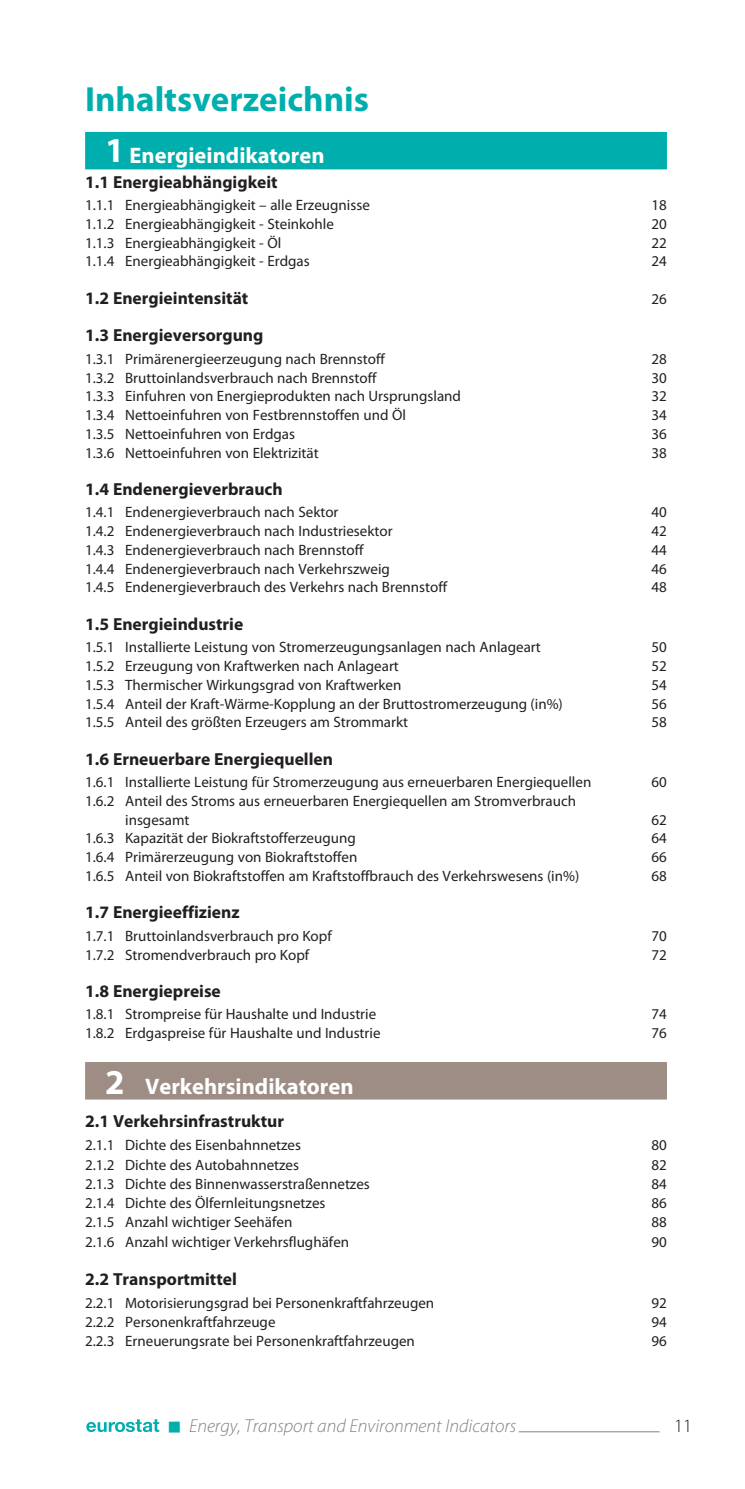
<style>
.page{position:relative;width:745px;height:1489px;background:#fff}
.page>*{position:absolute;margin:0;border:0;box-sizing:border-box;transform-origin:0 0}
.t1{font:700 35px "Myriad Pro";color:#00afad}
.t2{font:700 22.5px "Myriad Pro";color:#fff}
.t3{font:italic 300 18.75px "Myriad Pro";color:#808285}
.t4{font:300 18.75px "Myriad Pro";color:#231f20}
.t5{font:700 17.5px "Myriad Pro";color:#231f20}
.t6{font:15px/18.8px "Myriad Pro";color:#231f20}
.s1{font-size:35px}
</style>
<div class="page">
<svg style="left:86px;top:1419px;width:73px;height:12px"></svg>
<hr style="left:518px;top:1431px;width:141px;height:1px;background:#808285">
<div style="left:85px;top:132px;width:581px;height:37px;background:#00afad"></div>
<div style="left:85px;top:1061px;width:581px;height:38px;background:#9d8d85"></div>
<h1 class="t1" style="left:85px;top:86px;width:285px">Inhaltsverzeichnis</h1>
<h2 class="t2" style="left:105px;top:147px;width:221px"><span class="s1">1</span> Energieindikatoren</h2>
<p class="t5" style="left:85px;top:175px;width:194px">1.1 Energieabhängigkeit</p>
<p class="t6" style="left:85px;top:196px;width:286px">1.1.1 Energieabhängigkeit – alle Erzeugnisse</p>
<p class="t6" style="left:651px;top:196px;width:17px">18</p>
<p class="t6" style="left:85px;top:215px;width:250px">1.1.2 Energieabhängigkeit - Steinkohle</p>
<p class="t6" style="left:651px;top:215px;width:17px">20</p>
<p class="t6" style="left:85px;top:234px;width:197px">1.1.3 Energieabhängigkeit - Öl</p>
<p class="t6" style="left:651px;top:234px;width:17px">22</p>
<p class="t6" style="left:85px;top:253px;width:226px">1.1.4 Energieabhängigkeit - Erdgas</p>
<p class="t6" style="left:651px;top:253px;width:17px">24</p>
<p class="t5" style="left:85px;top:291px;width:165px">1.2 Energieintensität</p>
<p class="t6" style="left:651px;top:290px;width:17px">26</p>
<p class="t5" style="left:85px;top:329px;width:180px">1.3 Energieversorgung</p>
<p class="t6" style="left:85px;top:350px;width:301px">1.3.1 Primärenergieerzeugung nach Brennstoff</p>
<p class="t6" style="left:651px;top:350px;width:17px">28</p>
<p class="t6" style="left:85px;top:369px;width:293px">1.3.2 Bruttoinlandsverbrauch nach Brennstoff</p>
<p class="t6" style="left:651px;top:369px;width:17px">30</p>
<p class="t6" style="left:85px;top:387px;width:377px">1.3.3 Einfuhren von Energieprodukten nach Ursprungsland</p>
<p class="t6" style="left:651px;top:387px;width:17px">32</p>
<p class="t6" style="left:85px;top:406px;width:322px">1.3.4 Nettoeinfuhren von Festbrennstoffen und Öl</p>
<p class="t6" style="left:651px;top:406px;width:17px">34</p>
<p class="t6" style="left:85px;top:425px;width:211px">1.3.5 Nettoeinfuhren von Erdgas</p>
<p class="t6" style="left:651px;top:425px;width:17px">36</p>
<p class="t6" style="left:85px;top:444px;width:235px">1.3.6 Nettoeinfuhren von Elektrizität</p>
<p class="t6" style="left:651px;top:444px;width:17px">38</p>
<p class="t5" style="left:85px;top:482px;width:199px">1.4 Endenergieverbrauch</p>
<p class="t6" style="left:85px;top:504px;width:255px">1.4.1 Endenergieverbrauch nach Sektor</p>
<p class="t6" style="left:651px;top:504px;width:17px">40</p>
<p class="t6" style="left:85px;top:522px;width:309px">1.4.2 Endenergieverbrauch nach Industriesektor</p>
<p class="t6" style="left:651px;top:522px;width:17px">42</p>
<p class="t6" style="left:85px;top:541px;width:280px">1.4.3 Endenergieverbrauch nach Brennstoff</p>
<p class="t6" style="left:651px;top:541px;width:17px">44</p>
<p class="t6" style="left:85px;top:560px;width:306px">1.4.4 Endenergieverbrauch nach Verkehrszweig</p>
<p class="t6" style="left:651px;top:560px;width:17px">46</p>
<p class="t6" style="left:85px;top:579px;width:363px">1.4.5 Endenergieverbrauch des Verkehrs nach Brennstoff</p>
<p class="t6" style="left:651px;top:579px;width:17px">48</p>
<p class="t5" style="left:85px;top:617px;width:160px">1.5 Energieindustrie</p>
<p class="t6" style="left:85px;top:638px;width:457px">1.5.1 Installierte Leistung von Stromerzeugungsanlagen nach Anlageart</p>
<p class="t6" style="left:651px;top:638px;width:17px">50</p>
<p class="t6" style="left:85px;top:657px;width:315px">1.5.2 Erzeugung von Kraftwerken nach Anlageart</p>
<p class="t6" style="left:651px;top:657px;width:17px">52</p>
<p class="t6" style="left:85px;top:676px;width:317px">1.5.3 Thermischer Wirkungsgrad von Kraftwerken</p>
<p class="t6" style="left:651px;top:676px;width:17px">54</p>
<p class="t6" style="left:85px;top:695px;width:479px">1.5.4 Anteil der Kraft-Wärme-Kopplung an der Bruttostromerzeugung (in%)</p>
<p class="t6" style="left:651px;top:695px;width:17px">56</p>
<p class="t6" style="left:85px;top:713px;width:324px">1.5.5 Anteil des größten Erzeugers am Strommarkt</p>
<p class="t6" style="left:651px;top:713px;width:17px">58</p>
<p class="t5" style="left:85px;top:752px;width:249px">1.6 Erneuerbare Energiequellen</p>
<p class="t6" style="left:85px;top:773px;width:507px">1.6.1 Installierte Leistung für Stromerzeugung aus erneuerbaren Energiequellen</p>
<p class="t6" style="left:651px;top:773px;width:17px">60</p>
<p class="t6" style="left:125px;top:792px;width:452px;text-indent:-40px">1.6.2 Anteil des Stroms aus erneuerbaren Energiequellen am Stromverbrauch insgesamt</p>
<p class="t6" style="left:651px;top:811px;width:17px">62</p>
<p class="t6" style="left:85px;top:829px;width:272px">1.6.3 Kapazität der Biokraftstofferzeugung</p>
<p class="t6" style="left:651px;top:829px;width:17px">64</p>
<p class="t6" style="left:85px;top:848px;width:273px">1.6.4 Primärerzeugung von Biokraftstoffen</p>
<p class="t6" style="left:651px;top:848px;width:17px">66</p>
<p class="t6" style="left:85px;top:867px;width:495px">1.6.5 Anteil von Biokraftstoffen am Kraftstoffbrauch des Verkehrswesens (in%)</p>
<p class="t6" style="left:651px;top:867px;width:17px">68</p>
<p class="t5" style="left:85px;top:905px;width:156px">1.7 Energieeffizienz</p>
<p class="t6" style="left:85px;top:927px;width:248px">1.7.1 Bruttoinlandsverbrauch pro Kopf</p>
<p class="t6" style="left:651px;top:927px;width:17px">70</p>
<p class="t6" style="left:85px;top:945px;width:225px">1.7.2 Stromendverbrauch pro Kopf</p>
<p class="t6" style="left:651px;top:945px;width:17px">72</p>
<p class="t5" style="left:85px;top:984px;width:137px">1.8 Energiepreise</p>
<p class="t6" style="left:85px;top:1005px;width:292px">1.8.1 Strompreise für Haushalte und Industrie</p>
<p class="t6" style="left:651px;top:1005px;width:17px">74</p>
<p class="t6" style="left:85px;top:1024px;width:297px">1.8.2 Erdgaspreise für Haushalte und Industrie</p>
<p class="t6" style="left:651px;top:1024px;width:17px">76</p>
<h2 class="t2" style="left:105px;top:1077px;width:250px"><span class="s1">2</span> Verkehrsindikatoren</h2>
<p class="t5" style="left:85px;top:1114px;width:200px">2.1 Verkehrsinfrastruktur</p>
<p class="t6" style="left:85px;top:1136px;width:217px">2.1.1 Dichte des Eisenbahnnetzes</p>
<p class="t6" style="left:651px;top:1136px;width:17px">80</p>
<p class="t6" style="left:85px;top:1155px;width:215px">2.1.2 Dichte des Autobahnnetzes</p>
<p class="t6" style="left:651px;top:1155px;width:17px">82</p>
<p class="t6" style="left:85px;top:1174px;width:286px">2.1.3 Dichte des Binnenwasserstraßennetzes</p>
<p class="t6" style="left:651px;top:1174px;width:17px">84</p>
<p class="t6" style="left:85px;top:1194px;width:242px">2.1.4 Dichte des Ölfernleitungsnetzes</p>
<p class="t6" style="left:651px;top:1194px;width:17px">86</p>
<p class="t6" style="left:85px;top:1213px;width:209px">2.1.5 Anzahl wichtiger Seehäfen</p>
<p class="t6" style="left:651px;top:1213px;width:17px">88</p>
<p class="t6" style="left:85px;top:1232px;width:265px">2.1.6 Anzahl wichtiger Verkehrsflughäfen</p>
<p class="t6" style="left:651px;top:1232px;width:17px">90</p>
<p class="t5" style="left:85px;top:1272px;width:153px">2.2 Transportmittel</p>
<p class="t6" style="left:85px;top:1294px;width:350px">2.2.1 Motorisierungsgrad bei Personenkraftfahrzeugen</p>
<p class="t6" style="left:651px;top:1294px;width:17px">92</p>
<p class="t6" style="left:85px;top:1313px;width:192px">2.2.2 Personenkraftfahrzeuge</p>
<p class="t6" style="left:651px;top:1313px;width:17px">94</p>
<p class="t6" style="left:85px;top:1332px;width:331px">2.2.3 Erneuerungsrate bei Personenkraftfahrzeugen</p>
<p class="t6" style="left:651px;top:1332px;width:17px">96</p>
<p class="t3" style="left:189px;top:1418px;width:328px">Energy, Transport and Environment Indicators</p>
<p class="t4" style="left:673px;top:1418px;width:20px">11</p>
</div>
